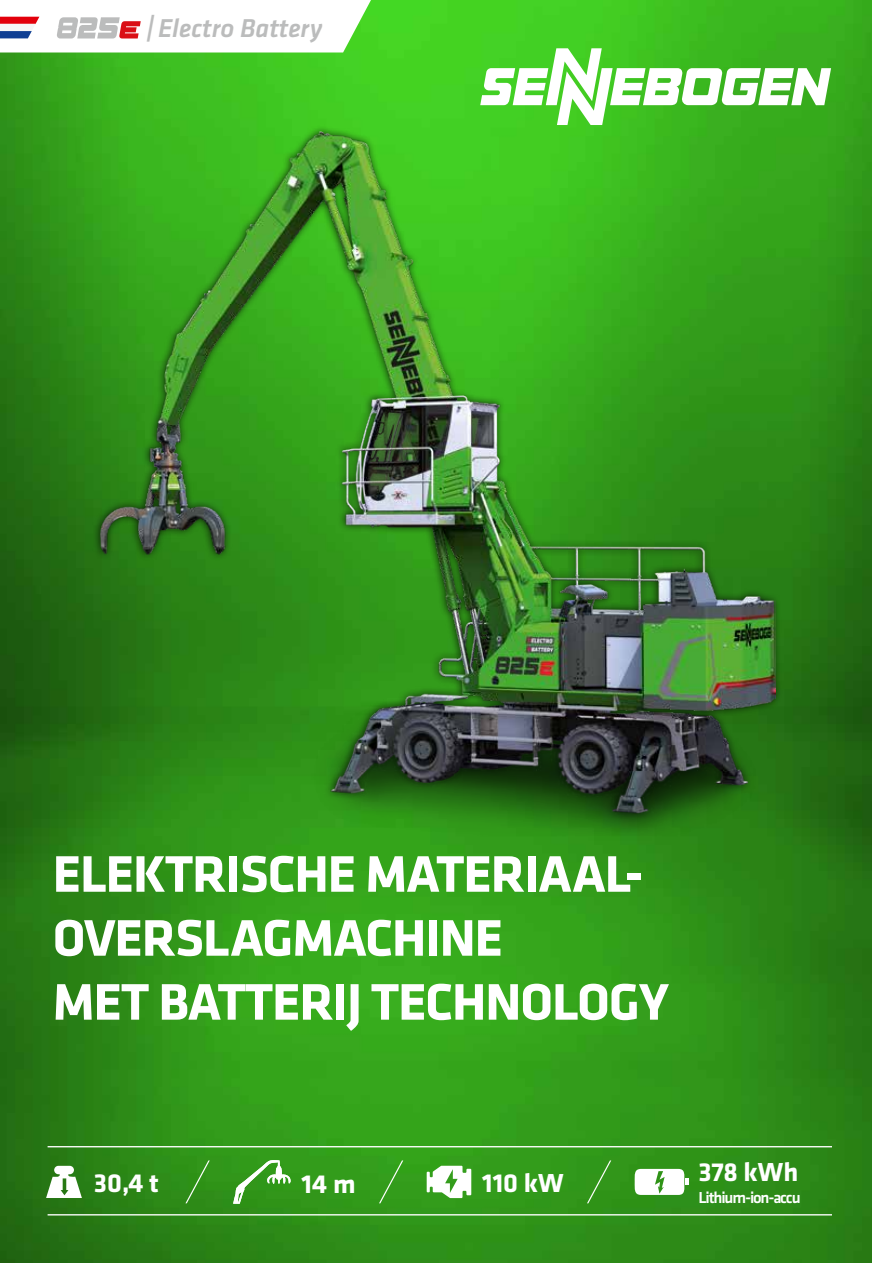
<style>
.page{position:relative;width:872px;height:1263px;background:#fff}
.page>*{position:absolute;margin:0;border:0;box-sizing:border-box;transform-origin:0 0}
.t1{font:700 53.25px/63.9px "Klavika Basic";letter-spacing:-.02em;color:#fff}
.t2{font:700 27px "Klavika Basic";color:#fff}
.t3{font:italic 500 26.85px "Klavika Basic";color:#bbbcbc}
.t4{font:500 16.5px "Klavika Basic";letter-spacing:-.07em;color:#fff}
.s1{font-weight:700}
</style>
<div class="page">
<img style="left:0;top:0;width:872px;height:1263px">
<svg style="left:480px;top:48px;width:351px;height:77px"></svg>
<div style="left:93px;top:124px;width:690px;height:717px;background:#000;opacity:.75"></div>
<img style="left:100px;top:132px;width:675px;height:703px">
<svg style="left:0;top:0;width:371px;height:52px"></svg>
<hr style="left:48px;top:1146px;width:784px;height:1px;background:#fff">
<hr style="left:48px;top:1214px;width:784px;height:1px;background:#fff">
<svg style="left:46px;top:1166px;width:36px;height:32px"></svg>
<svg style="left:233px;top:1160px;width:58px;height:44px;background:#58aa45"></svg>
<svg style="left:377px;top:1159px;width:28px;height:46px"></svg>
<svg style="left:585px;top:1159px;width:27px;height:46px"></svg>
<svg style="left:184px;top:1159px;width:27px;height:46px"></svg>
<svg style="left:427px;top:1166px;width:44px;height:32px"></svg>
<svg style="left:634px;top:1169px;width:55px;height:26px"></svg>
<p class="t3" style="left:145px;top:10px;width:179px"><span class="s1">|</span>Electro Battery</p>
<p class="t1" style="left:53px;top:840px;width:618px">ELEKTRISCHE MATERIAAL-<br>OVERSLAGMACHINE<br>MET BATTERIJ TECHNOLOGY</p>
<p class="t2" style="left:94px;top:1163px;width:67px">30,4 t</p>
<p class="t2" style="left:302px;top:1164px;width:55px">14 m</p>
<p class="t2" style="left:482px;top:1163px;width:83px">110 kW</p>
<p class="t2" style="left:698px;top:1152px;width:101px">378 kWh</p>
<p class="t4" style="left:698px;top:1186px;width:104px">Lithium-ion-accu</p>
</div>
